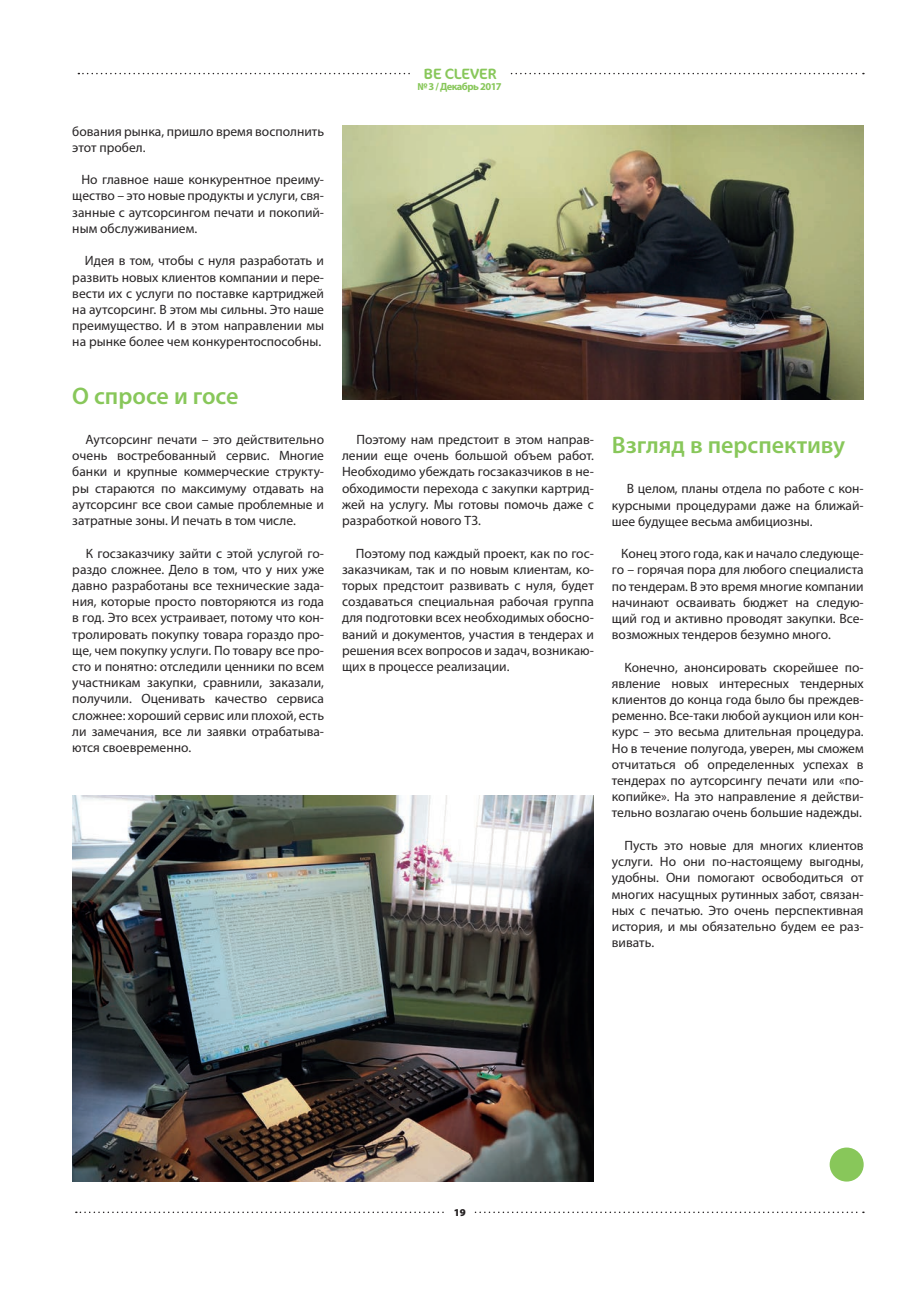
<style>
.page{position:relative;width:919px;height:1289px;background:#fff}
.page>*{position:absolute;margin:0;border:0;box-sizing:border-box;transform-origin:0 0}
.t1{font:600 24px "Myriad Pro";color:#88c75a}
.t2{font:15px "Cocon";color:#88c75a}
.t3{font:13.5px/16.2px "Myriad Pro";color:#282526;text-align:justify}
.t4{font:700 10.5px "Myriad Pro";letter-spacing:-.05em;color:#88c75a}
.t5{font:900 10.5px "Myriad Pro";color:#231f20}
</style>
<div class="page">
<svg style="left:78px;top:73px;width:785px;height:1px"></svg>
<div style="left:409px;top:65px;width:98px;height:17px;background:#fff"></div>
<svg style="left:76px;top:1211px;width:787px;height:1px"></svg>
<div style="left:446px;top:1204px;width:27px;height:17px;background:#fff"></div>
<img style="left:72px;top:795px;width:522px;height:386px">
<img style="left:342px;top:125px;width:521px;height:275px">
<div style="left:829px;top:1147px;width:34px;height:34px;background:#88c75a;border-radius:50%"></div>
<p class="t3" style="left:72px;top:123px;width:253px">бования рынка, пришло время восполнить этот пробел.</p>
<p class="t3" style="left:72px;top:171px;width:253px;text-indent:9px">Но главное наше конкурентное преиму&shy;щество – это новые продукты и услуги, свя&shy;занные с аутсорсингом печати и покопий&shy;ным обслуживанием.</p>
<p class="t3" style="left:72px;top:252px;width:253px;text-indent:13px">Идея в том, чтобы с нуля разработать и развить новых клиентов компании и пере&shy;вести их с услуги по поставке картриджей на аутсорсинг. В этом мы сильны. Это наше преимущество. И в этом направлении мы на рынке более чем конкурентоспособны.</p>
<h1 class="t1" style="left:72px;top:381px;width:168px">О спросе и госе</h1>
<p class="t3" style="left:72px;top:431px;width:253px;text-indent:13px">Аутсорсинг печати – это действительно очень востребованный сервис. Многие банки и крупные коммерческие структу&shy;ры стараются по максимуму отдавать на аутсорсинг все свои самые проблемные и затратные зоны. И печать в том числе.</p>
<p class="t3" style="left:72px;top:544px;width:253px;text-indent:13px">К госзаказчику зайти с этой услугой го&shy;раздо сложнее. Дело в том, что у них уже давно разработаны все технические зада&shy;ния, которые просто повторяются из года в год. Это всех устраивает, потому что кон&shy;тролировать покупку товара гораздо про&shy;ще, чем покупку услуги. По товару все про&shy;сто и понятно: отследили ценники по всем участникам закупки, сравнили, заказали, получили. Оценивать качество сервиса сложнее: хороший сервис или плохой, есть ли замечания, все ли заявки отрабатыва&shy;ются своевременно.</p>
<p class="t2" style="left:424px;top:65px;width:74px">BE CLEVER</p>
<p class="t4" style="left:417px;top:80px;width:86px">№ 3 / Декабрь 2017</p>
<p class="t3" style="left:342px;top:431px;width:253px;text-indent:14px">Поэтому нам предстоит в этом направ&shy;лении еще очень большой объем работ.<br>Необходимо убеждать госзаказчиков в не&shy;обходимости перехода с закупки картрид&shy;жей на услугу. Мы готовы помочь даже с разработкой нового ТЗ.</p>
<p class="t3" style="left:342px;top:544px;width:253px;text-indent:14px">Поэтому под каждый проект, как по гос&shy;заказчикам, так и по новым клиентам, ко&shy;торых предстоит развивать с нуля, будет создаваться специальная рабочая группа для подготовки всех необходимых обосно&shy;ваний и документов, участия в тендерах и решения всех вопросов и задач, возникаю&shy;щих в процессе реализации.</p>
<h1 class="t1" style="left:612px;top:429px;width:235px">Взгляд в перспективу</h1>
<p class="t3" style="left:612px;top:480px;width:253px;text-indent:15px">В целом, планы отдела по работе с кон&shy;курсными процедурами даже на ближай&shy;шее будущее весьма амбициозны.</p>
<p class="t3" style="left:612px;top:545px;width:253px;text-indent:9px">Конец этого года, как и начало следующе&shy;го – горячая пора для любого специалиста по тендерам. В это время многие компании начинают осваивать бюджет на следую&shy;щий год и активно проводят закупки. Все&shy;возможных тендеров безумно много.</p>
<p class="t3" style="left:612px;top:658px;width:253px;text-indent:13px">Конечно, анонсировать скорейшее по&shy;явление новых интересных тендерных клиентов до конца года было бы преждев&shy;ременно. Все-таки любой аукцион или кон&shy;курс – это весьма длительная процедура.<br>Но в течение полугода, уверен, мы сможем отчитаться об определенных успехах в тендерах по аутсорсингу печати или «по&shy;копийке». На это направление я действи&shy;тельно возлагаю очень большие надежды.</p>
<p class="t3" style="left:612px;top:837px;width:253px;text-indent:13px">Пусть это новые для многих клиентов услуги. Но они по-настоящему выгодны, удобны. Они помогают освободиться от многих насущных рутинных забот, связан&shy;ных с печатью. Это очень перспективная история, и мы обязательно будем ее раз&shy;вивать.</p>
<p class="t5" style="left:453px;top:1205px;width:14px">19</p>
</div>
